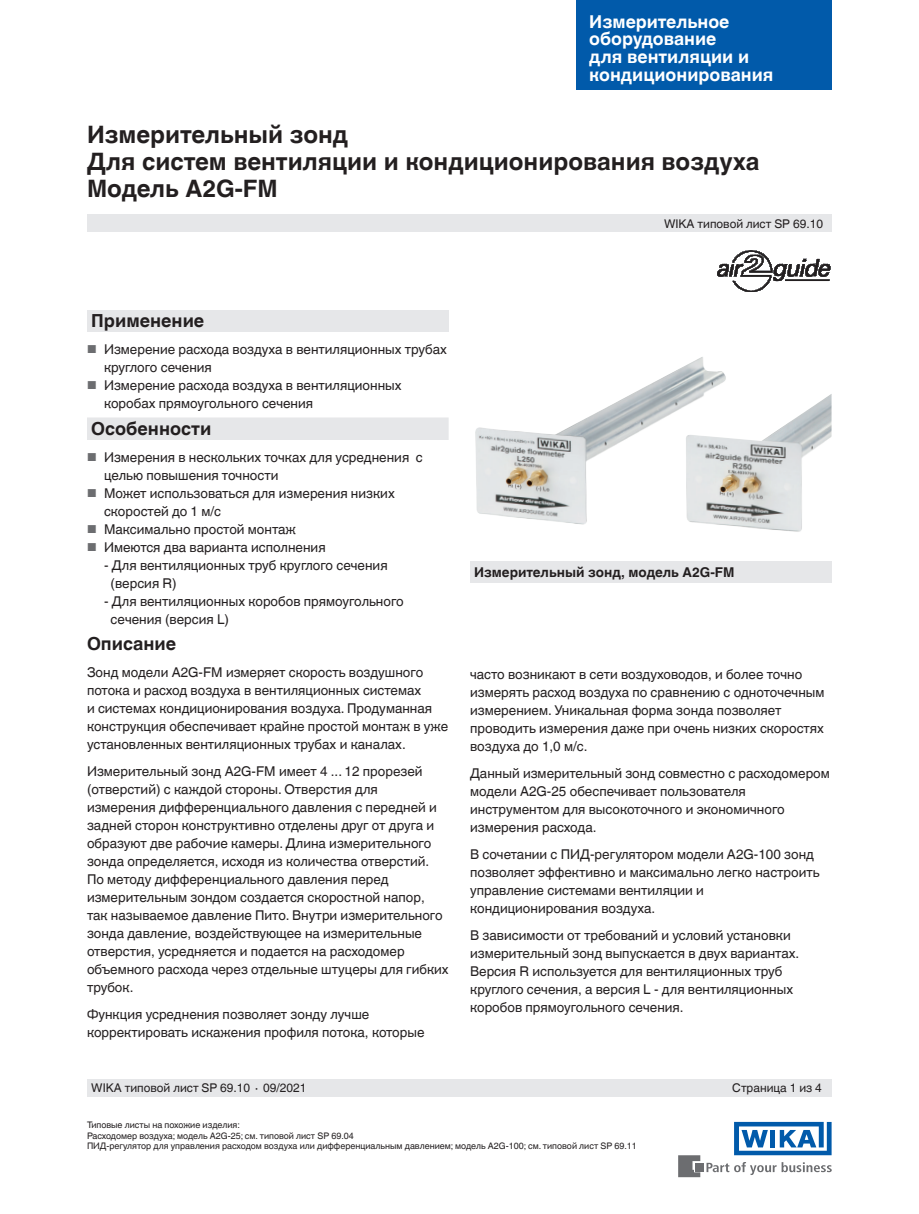
<style>
.page{position:relative;width:919px;height:1214px;background:#fff}
.page>*{position:absolute;margin:0;border:0;box-sizing:border-box;transform-origin:0 0}
.t1{font:700 24px/27px "Helvetica World";color:#231f20}
.t2{font:700 18px "Helvetica World";color:#231f20}
.t3{font:700 17.7px/17.7px "Helvetica World";color:#fff}
.t4{font:13.5px/18px "Helvetica World";color:#231f20}
.t5{font:700 13.5px "Helvetica World";color:#231f20}
.t6{font:12px "Helvetica World";color:#231f20}
.t7{font:9px/10.5px "Helvetica World";color:#231f20}
.s1{font-size:11.55px;color:#6c6d70}
</style>
<div class="page">
<div style="left:87px;top:310px;width:362px;height:21px;background:#e6e7e9"></div>
<div style="left:87px;top:215px;width:744px;height:17px;background:#e6e7e9"></div>
<div style="left:87px;top:1079px;width:744px;height:17px;background:#e6e7e9"></div>
<svg style="left:706px;top:1162px;width:125px;height:13px"></svg>
<div style="left:694px;top:1163px;width:9px;height:8px;background:#6c6d70"></div>
<svg style="left:678px;top:1155px;width:22px;height:22px"></svg>
<svg style="left:734px;top:1121px;width:97px;height:34px"></svg>
<div style="left:576px;top:0;width:255px;height:89px;background:#015aaa"></div>
<svg style="left:717px;top:250px;width:113px;height:42px"></svg>
<div style="left:470px;top:561px;width:361px;height:21px;background:#e6e7e9"></div>
<div style="left:87px;top:417px;width:361px;height:23px;background:#e6e7e9"></div>
<img style="left:475px;top:357px;width:356px;height:175px">
<h3 class="t3" style="left:589px;top:13px;width:186px">Измерительное оборудование<br>для вентиляции и кондиционирования</h3>
<h1 class="t1" style="left:87px;top:121px;width:674px">Измерительный зонд<br>Для систем вентиляции и кондиционирования воздуха<br>Модель A2G-FM</h1>
<p class="t6" style="left:664px;top:216px;width:160px">WIKA типовой лист SP 69.10</p>
<h2 class="t2" style="left:91px;top:310px;width:114px">Применение</h2>
<p class="t4" style="left:104px;top:340px;width:344px;text-indent:-17px"><span class="s1">■</span> Измерение расхода воздуха в вентиляционных трубах круглого сечения</p>
<p class="t4" style="left:104px;top:376px;width:299px;text-indent:-17px"><span class="s1">■</span> Измерение расхода воздуха в вентиляционных коробах прямоугольного сечения</p>
<h2 class="t2" style="left:91px;top:418px;width:122px">Особенности</h2>
<p class="t4" style="left:104px;top:448px;width:320px;text-indent:-17px"><span class="s1">■</span> Измерения в нескольких точках для усреднения с целью повышения точности</p>
<p class="t4" style="left:104px;top:484px;width:292px;text-indent:-17px"><span class="s1">■</span> Может использоваться для измерения низких скоростей до 1 м/с</p>
<p class="t4" style="left:87px;top:520px;width:210px"><span class="s1">■</span> Максимально простой монтаж</p>
<p class="t4" style="left:87px;top:538px;width:240px"><span class="s1">■</span> Имеются два варианта исполнения</p>
<p class="t4" style="left:111px;top:556px;width:278px;text-indent:-7px">- Для вентиляционных труб круглого сечения (версия R)</p>
<p class="t4" style="left:111px;top:592px;width:294px;text-indent:-7px">- Для вентиляционных коробов прямоугольного сечения (версия L)</p>
<h2 class="t2" style="left:87px;top:633px;width:91px">Описание</h2>
<p class="t4" style="left:87px;top:663px;width:363px">Зонд модели A2G-FM измеряет скорость воздушного потока и расход воздуха в вентиляционных системах<br>и системах кондиционирования воздуха. Продуманная конструкция обеспечивает крайне простой монтаж в уже установленных вентиляционных трубах и каналах.</p>
<p class="t4" style="left:87px;top:762px;width:363px">Измерительный зонд A2G-FM имеет 4 ... 12 прорезей (отверстий) с каждой стороны. Отверстия для измерения дифференциального давления с передней и задней сторон конструктивно отделены друг от друга и образуют две рабочие камеры. Длина измерительного зонда определяется, исходя из количества отверстий.<br>По методу дифференциального давления перед измерительным зондом создается скоростной напор, так называемое давление Пито. Внутри измерительного зонда давление, воздействующее на измерительные отверстия, усредняется и подается на расходомер объемного расхода через отдельные штуцеры для гибких трубок.</p>
<p class="t4" style="left:87px;top:1005px;width:339px">Функция усреднения позволяет зонду лучше корректировать искажения профиля потока, которые</p>
<p class="t5" style="left:474px;top:564px;width:262px">Измерительный зонд, модель A2G-FM</p>
<p class="t4" style="left:470px;top:665px;width:356px">часто возникают в сети воздуховодов, и более точно измерять расход воздуха по сравнению с одноточечным измерением. Уникальная форма зонда позволяет проводить измерения даже при очень низких скоростях воздуха до 1,0 м/с.</p>
<p class="t4" style="left:470px;top:764px;width:361px">Данный измерительный зонд совместно с расходомером модели A2G-25 обеспечивает пользователя инструментом для высокоточного и экономичного измерения расхода.</p>
<p class="t4" style="left:470px;top:845px;width:351px">В сочетании с ПИД-регулятором модели A2G-100 зонд позволяет эффективно и максимально легко настроить управление системами вентиляции и кондиционирования воздуха.</p>
<p class="t4" style="left:470px;top:926px;width:330px">В зависимости от требований и условий установки измерительный зонд выпускается в двух вариантах.<br>Версия R используется для вентиляционных труб круглого сечения, а версия L - для вентиляционных коробов прямоугольного сечения.</p>
<p class="t6" style="left:91px;top:1081px;width:217px">WIKA типовой лист SP 69.10 ∙ 09/2021</p>
<p class="t6" style="left:732px;top:1081px;width:91px">Страница 1 из 4</p>
<p class="t7" style="left:87px;top:1120px;width:551px">Типовые листы на похожие изделия:<br>Расходомер воздуха; модель A2G-25; см. типовой лист SP 69.04<br>ПИД-регулятор для управления расходом воздуха или дифференциальным давлением; модель A2G-100; см. типовой лист SP 69.11</p>
</div>
